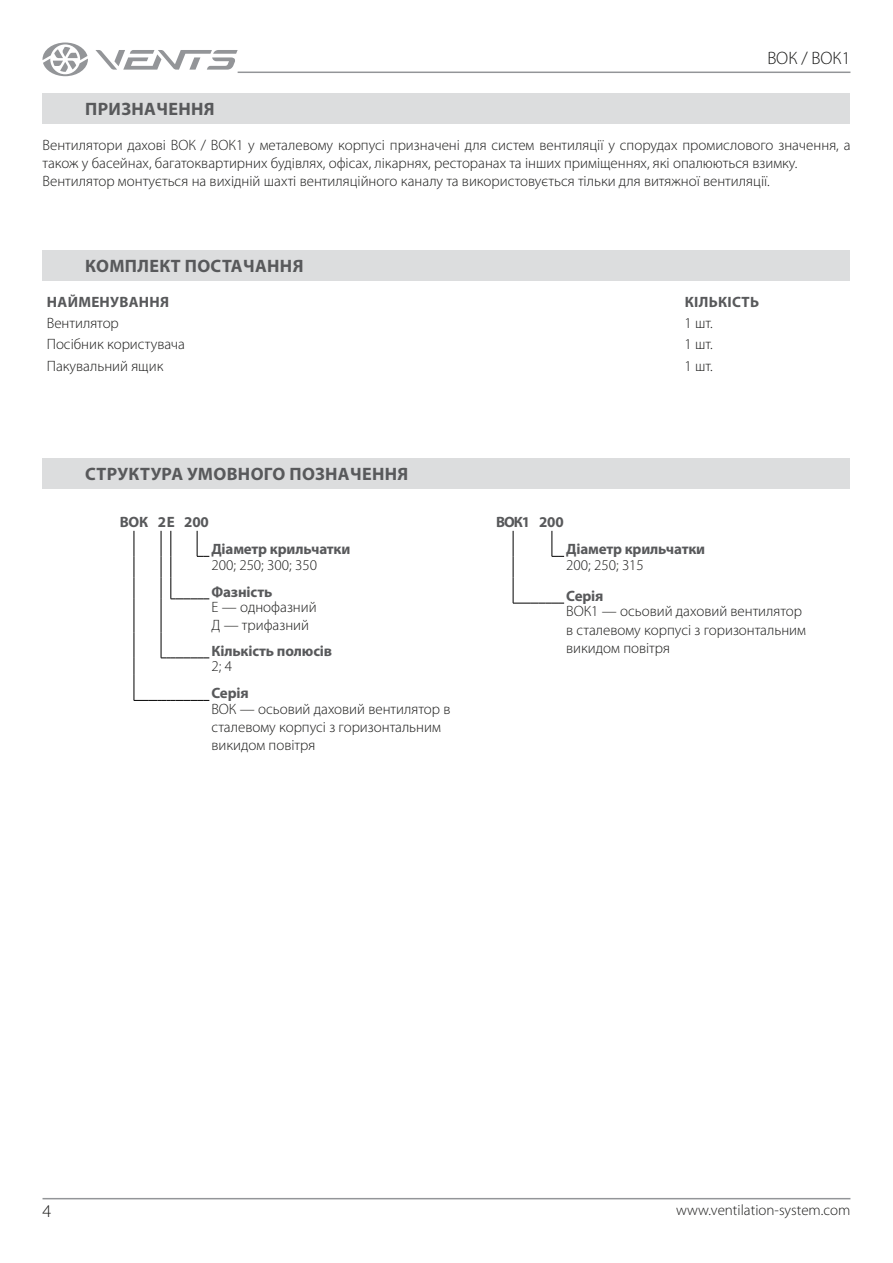
<style>
.page{position:relative;width:893px;height:1263px;background:#fff}
.page>*{position:absolute;margin:0;border:0;box-sizing:border-box;transform-origin:0 0}
.t1{font:700 18px "Myriad Pro";letter-spacing:.02em;color:#58595b}
.t2{font:300 18px "Myriad Pro";color:#1c1c1b}
.t3{font:300 15px/18px "Myriad Pro";color:#1c1c1b}
.t4{font:700 15px "Myriad Pro";letter-spacing:-.01em;color:#58595b}
.t5{font:700 15px "Myriad Pro";letter-spacing:.02em;color:#58595b}
</style>
<div class="page">
<hr style="left:43px;top:1198px;width:807px;height:1px;background:#939598">
<hr style="left:238px;top:72px;width:612px;height:1px;background:#939598">
<svg style="left:95px;top:50px;width:143px;height:20px"></svg>
<svg style="left:43px;top:43px;width:45px;height:33px"></svg>
<div style="left:43px;top:93px;width:807px;height:31px;background:#dcddde"></div>
<div style="left:43px;top:250px;width:807px;height:31px;background:#dcddde"></div>
<div style="left:43px;top:458px;width:807px;height:30px;background:#dcddde"></div>
<svg style="left:171px;top:531px;width:38px;height:69px"></svg>
<svg style="left:161px;top:531px;width:1px;height:68px"></svg>
<hr style="left:161px;top:599px;width:1px;height:33px;background:#000">
<svg style="left:134px;top:531px;width:1px;height:68px"></svg>
<hr style="left:134px;top:599px;width:1px;height:33px;background:#000">
<svg style="left:134px;top:632px;width:75px;height:69px"></svg>
<svg style="left:513px;top:531px;width:51px;height:73px"></svg>
<p class="t1" style="left:85px;top:97px;width:131px">ПРИЗНАЧЕННЯ</p>
<p class="t2" style="left:767px;top:48px;width:85px">ВОК / ВОК1</p>
<p class="t3" style="left:43px;top:136px;width:809px">Вентилятори дахові ВОК / ВОК1 у металевому корпусі призначені для систем вентиляції у спорудах промислового значення, а також у басейнах, багатоквартирних будівлях, офісах, лікарнях, ресторанах та інших приміщеннях, які опалюються взимку.<br>Вентилятор монтується на вихідній шахті вентиляційного каналу та використовується тільки для витяжної вентиляції.</p>
<p class="t1" style="left:85px;top:254px;width:220px">КОМПЛЕКТ ПОСТАЧАННЯ</p>
<p class="t5" style="left:47px;top:292px;width:124px">НАЙМЕНУВАННЯ</p>
<p class="t5" style="left:685px;top:292px;width:76px">КІЛЬКІСТЬ</p>
<p class="t3" style="left:47px;top:314px;width:74px">Вентилятор</p>
<p class="t3" style="left:685px;top:314px;width:30px">1 шт.</p>
<p class="t3" style="left:47px;top:336px;width:140px">Посібник користувача</p>
<p class="t3" style="left:685px;top:336px;width:30px">1 шт.</p>
<p class="t3" style="left:47px;top:357px;width:118px">Пакувальний ящик</p>
<p class="t3" style="left:685px;top:357px;width:30px">1 шт.</p>
<p class="t1" style="left:85px;top:462px;width:325px">СТРУКТУРА УМОВНОГО ПОЗНАЧЕННЯ</p>
<p class="t4" style="left:120px;top:512px;width:91px">ВОК 2Е 200</p>
<p class="t4" style="left:211px;top:539px;width:140px">Діаметр крильчатки</p>
<p class="t3" style="left:211px;top:556px;width:107px">200; 250; 300; 350</p>
<p class="t4" style="left:211px;top:582px;width:62px">Фазність</p>
<p class="t3" style="left:211px;top:598px;width:107px">Е — однофазний<br>Д — трифазний</p>
<p class="t4" style="left:211px;top:641px;width:122px">Кількість полюсів</p>
<p class="t3" style="left:211px;top:657px;width:22px">2; 4</p>
<p class="t4" style="left:211px;top:683px;width:39px">Серія</p>
<p class="t3" style="left:211px;top:700px;width:240px">ВОК — осьовий даховий вентилятор в сталевому корпусі з горизонтальним викидом повітря</p>
<p class="t4" style="left:496px;top:512px;width:69px">ВОК1 200</p>
<p class="t4" style="left:566px;top:539px;width:140px">Діаметр крильчатки</p>
<p class="t3" style="left:566px;top:556px;width:79px">200; 250; 315</p>
<p class="t4" style="left:566px;top:586px;width:39px">Серія</p>
<p class="t3" style="left:566px;top:603px;width:241px">ВОК1 — осьовий даховий вентилятор в сталевому корпусі з горизонтальним викидом повітря</p>
<p class="t2" style="left:43px;top:1201px;width:10px">4</p>
<p class="t3" style="left:676px;top:1201px;width:176px">www.ventilation-system.com</p>
</div>
